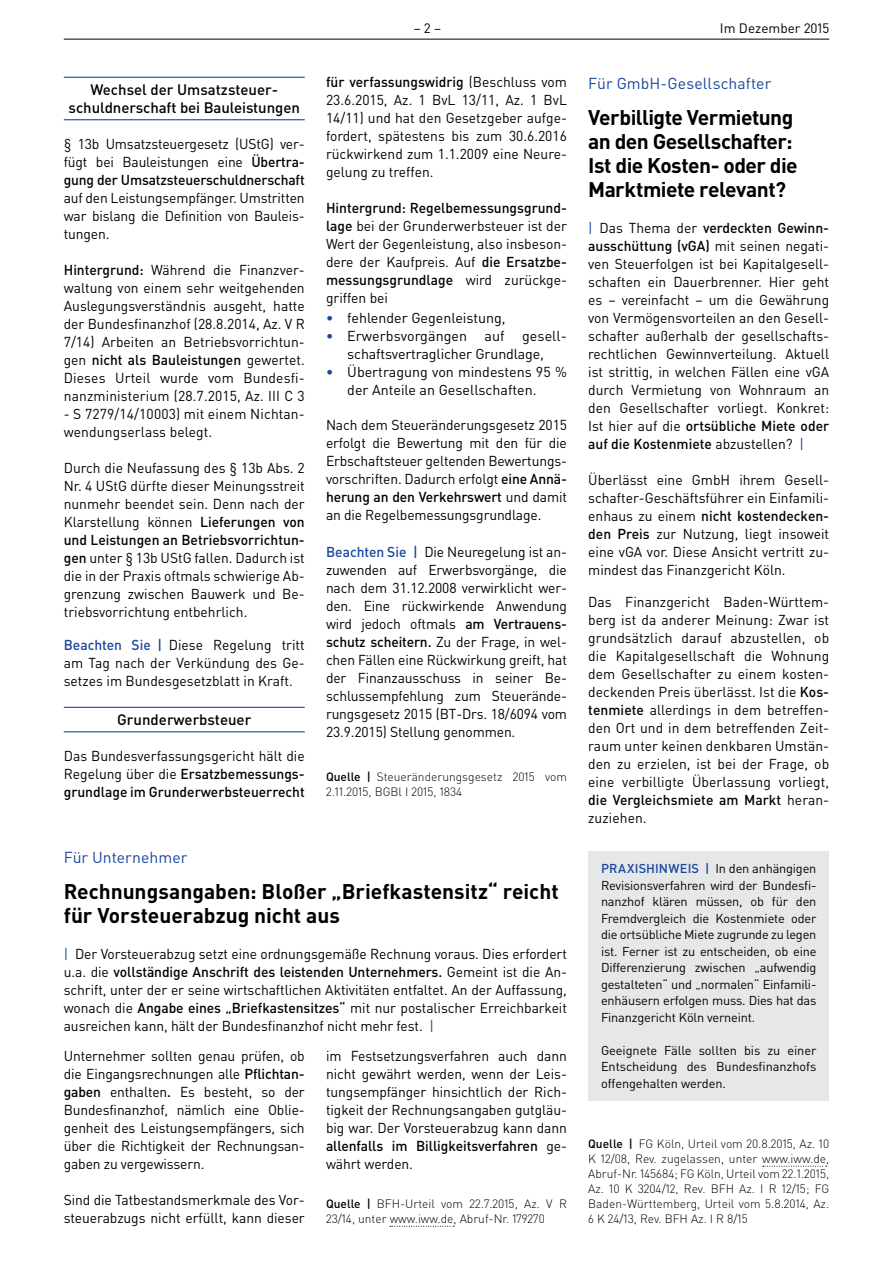
<style>
.page{position:relative;width:893px;height:1263px;background:#fff}
.page>*{position:absolute;margin:0;border:0;box-sizing:border-box;transform-origin:0 0}
.t1{font:700 21px/24px "DIN Pro";letter-spacing:-.03em;color:#000}
.t2{font:700 21px/24px "DIN Pro";letter-spacing:-.01em;color:#000}
.t3{font:15.75px "DIN Pro";color:#17479e}
.t4{font:500 15px/18px "DIN Pro";letter-spacing:-.005em;color:#000;text-align:center}
.t5{font:14.25px/18px "DIN Pro";letter-spacing:-.005em;color:#000;text-align:justify}
.t6{font:500 14.25px/18px "DIN Pro";color:#000;text-align:justify}
.t7{font:13.5px "DIN Pro";color:#000}
.t8{font:12.75px/16.5px "DIN Pro";letter-spacing:-.015em;color:#000;text-align:justify}
.t9{font:300 12px/15px "DIN Pro";color:#000}
.s1{font-weight:500}
.s2{font-weight:500;color:#17479e}
.s3{font-weight:400}
.s4{color:#17479e}
</style>
<div class="page">
<hr style="left:64px;top:39px;width:765px;height:1px;background:#000">
<hr style="left:64px;top:77px;width:241px;height:1px;background:#17479e">
<hr style="left:64px;top:119px;width:241px;height:1px;background:#17479e">
<hr style="left:64px;top:707px;width:241px;height:1px;background:#17479e">
<hr style="left:64px;top:731px;width:241px;height:1px;background:#17479e">
<svg style="left:390px;top:1226px;width:64px;height:1px"></svg>
<svg style="left:763px;top:1166px;width:64px;height:1px"></svg>
<div style="left:588px;top:851px;width:241px;height:249px;background:#e6e7e8"></div>
<p class="t4" style="left:69px;top:80px;width:233px">Wechsel der Umsatzsteuer&shy;schuldnerschaft bei Bauleistungen</p>
<p class="t5" style="left:64px;top:134px;width:242px">§ 13b Umsatzsteuergesetz (UStG) ver&shy;fügt bei Bauleistungen eine <span class="s1">Übertra&shy;gung der Umsatzsteuerschuldnerschaft</span></p>
<p class="t5" style="left:64px;top:188px;width:242px">auf den Leistungsempfänger. Umstritten war bislang die Definition von Bauleis&shy;tungen.</p>
<p class="t5" style="left:64px;top:260px;width:242px"><span class="s1">Hintergrund:</span> Während die Finanzver&shy;waltung von einem sehr weitgehenden Auslegungsverständnis ausgeht, hatte der Bundesfinanzhof (28.8.2014, Az. V R 7/14) Arbeiten an Betriebsvorrichtun&shy;gen <span class="s1">nicht als Bauleistungen</span> gewertet.<br>Dieses Urteil wurde vom Bundesfi&shy;nanzministerium (28.7.2015, Az. III C 3</p>
<p class="t5" style="left:64px;top:404px;width:242px">- S 7279/14/10003) mit einem Nichtan&shy;wendungserlass belegt.</p>
<p class="t5" style="left:64px;top:458px;width:242px">Durch die Neufassung des § 13b Abs. 2<br>Nr. 4 UStG dürfte dieser Meinungsstreit nunmehr beendet sein. Denn nach der Klarstellung können <span class="s1">Lieferungen von und Leistungen an Betriebsvorrichtun&shy;gen</span> unter § 13b UStG fallen. Dadurch ist die in der Praxis oftmals schwierige Ab&shy;grenzung zwischen Bauwerk und Be&shy;triebsvorrichtung entbehrlich.</p>
<p class="t5" style="left:64px;top:635px;width:242px"><span class="s2">Beachten Sie |</span> Diese Regelung tritt am Tag nach der Verkündung des Ge&shy;setzes im Bundesgesetzblatt in Kraft.</p>
<p class="t4" style="left:117px;top:710px;width:136px">Grunderwerbsteuer</p>
<p class="t6" style="left:64px;top:746px;width:242px"><span class="s3">Das Bundesverfassungsgericht hält die Regelung über die</span> Ersatzbemessungs&shy;grundlage im Grunderwerbsteuerrecht</p>
<p class="t7" style="left:414px;top:19px;width:29px">– 2 –</p>
<p class="t7" style="left:720px;top:19px;width:111px">Im Dezember 2015</p>
<p class="t5" style="left:326px;top:73px;width:242px"><span class="s1">für verfassungswidrig</span> (Beschluss vom 23.6.2015, Az. 1 BvL 13/11, Az. 1 BvL 14/11) und hat den Gesetzgeber aufge&shy;fordert, spätestens bis zum 30.6.2016 rückwirkend zum 1.1.2009 eine Neure&shy;gelung zu treffen.</p>
<p class="t5" style="left:326px;top:199px;width:242px"><span class="s1">Hintergrund: Regelbemessungsgrund&shy;lage</span> bei der Grunderwerbsteuer ist der Wert der Gegenleistung, also insbeson&shy;dere der Kaufpreis. Auf <span class="s1">die Ersatzbe&shy;messungsgrundlage</span> wird zurückge&shy;griffen bei</p>
<p class="t5" style="left:326px;top:309px;width:181px"><span class="s2">•</span> fehlender Gegenleistung,</p>
<p class="t5" style="left:326px;top:327px;width:242px;text-align:center"><span class="s2">•</span> Erwerbsvorgängen auf gesell&shy;schaftsvertraglicher Grundlage,</p>
<p class="t5" style="left:347px;top:363px;width:221px;text-indent:-21px"><span class="s2">•</span> Übertragung von mindestens 95 % der Anteile an Gesellschaften.</p>
<p class="t5" style="left:326px;top:415px;width:242px">Nach dem Steueränderungsgesetz 2015 erfolgt die Bewertung mit den für die Erbschaftsteuer geltenden Bewertungs&shy;vorschriften. Dadurch erfolgt <span class="s1">eine Annä&shy;herung an den Verkehrswert</span> und damit an die Regelbemessungsgrundlage.</p>
<p class="t5" style="left:326px;top:543px;width:242px"><span class="s2">Beachten Sie |</span> Die Neuregelung ist an&shy;zuwenden auf Erwerbsvorgänge, die nach dem 31.12.2008 verwirklicht wer&shy;den. Eine rückwirkende Anwendung wird jedoch oftmals <span class="s1">am Vertrauens&shy;schutz scheitern.</span> Zu der Frage, in wel&shy;chen Fällen eine Rückwirkung greift, hat der Finanzausschuss in seiner Be&shy;schlussempfehlung zum Steuerände&shy;rungsgesetz 2015 (BT-Drs. 18/6094 vom 23.9.2015) Stellung genommen.</p>
<p class="t9" style="left:326px;top:768px;width:242px"><span class="s1">Quelle |</span> Steueränderungsgesetz 2015 vom<br>2.11.2015, BGBl I 2015, 1834</p>
<p class="t3" style="left:588px;top:73px;width:185px">Für GmbH-Gesellschafter</p>
<h1 class="t1" style="left:588px;top:105px;width:211px">Verbilligte Vermietung an den Gesellschafter:<br>Ist die Kosten- oder die<br>Marktmiete relevant?</h1>
<p class="t5" style="left:588px;top:219px;width:242px"><span class="s4">|</span> Das Thema der <span class="s1">verdeckten Gewinn&shy;ausschüttung (vGA)</span> mit seinen negati&shy;ven Steuerfolgen ist bei Kapitalgesell&shy;schaften ein Dauerbrenner. Hier geht es – vereinfacht – um die Gewährung von Vermögensvorteilen an den Gesell&shy;schafter außerhalb der gesellschafts&shy;rechtlichen Gewinnverteilung. Aktuell ist strittig, in welchen Fällen eine vGA durch Vermietung von Wohnraum an den Gesellschafter vorliegt. Konkret:<br>Ist hier auf die <span class="s1">ortsübliche Miete oder auf die Kostenmiete</span> abzustellen? <span class="s4">|</span></p>
<p class="t5" style="left:588px;top:471px;width:242px">Überlässt eine GmbH ihrem Gesell&shy;schafter-Geschäftsführer ein Einfamili&shy;enhaus zu einem <span class="s1">nicht kostendecken&shy;den Preis</span> zur Nutzung, liegt insoweit eine vGA vor. Diese Ansicht vertritt zu&shy;mindest das Finanzgericht Köln.</p>
<p class="t5" style="left:588px;top:592px;width:242px">Das Finanzgericht Baden-Württem&shy;berg ist da anderer Meinung: Zwar ist grundsätzlich darauf abzustellen, ob die Kapitalgesellschaft die Wohnung dem Gesellschafter zu einem kosten&shy;deckenden Preis überlässt. Ist die <span class="s1">Kos&shy;tenmiete</span> allerdings in dem betreffen&shy;den Ort und in dem betreffenden Zeit&shy;raum unter keinen denkbaren Umstän&shy;den zu erzielen, ist bei der Frage, ob eine verbilligte Überlassung vorliegt, <span class="s1">die Vergleichsmiete am Markt</span> heran&shy;zuziehen.</p>
<p class="t3" style="left:64px;top:847px;width:125px">Für Unternehmer</p>
<h1 class="t2" style="left:64px;top:879px;width:496px">Rechnungsangaben: Bloßer „Briefkastensitz“ reicht für Vorsteuerabzug nicht aus</h1>
<p class="t5" style="left:64px;top:945px;width:505px"><span class="s4">|</span> Der Vorsteuerabzug setzt eine ordnungsgemäße Rechnung voraus. Dies erfordert u.a. die <span class="s1">vollständige Anschrift des leistenden Unternehmers.</span> Gemeint ist die An&shy;schrift, unter der er seine wirtschaftlichen Aktivitäten entfaltet. An der Auffassung, wonach die <span class="s1">Angabe eines „Briefkastensitzes“</span> mit nur postalischer Erreichbarkeit ausreichen kann, hält der Bundesfinanzhof nicht mehr fest. <span class="s4">|</span></p>
<p class="t5" style="left:64px;top:1046px;width:242px">Unternehmer sollten genau prüfen, ob die Eingangsrechnungen alle <span class="s1">Pflichtan&shy;gaben</span> enthalten<span class="s1">.</span> Es besteht, so der Bundesfinanzhof, nämlich eine Oblie&shy;genheit des Leistungsempfängers, sich über die Richtigkeit der Rechnungsan&shy;gaben zu vergewissern.</p>
<p class="t5" style="left:64px;top:1190px;width:242px">Sind die Tatbestandsmerkmale des Vor&shy;steuerabzugs nicht erfüllt, kann dieser</p>
<p class="t5" style="left:326px;top:1046px;width:242px">im Festsetzungsverfahren auch dann nicht gewährt werden, wenn der Leis&shy;tungsempfänger hinsichtlich der Rich&shy;tigkeit der Rechnungsangaben gutgläu&shy;big war. Der Vorsteuerabzug kann dann <span class="s1">allenfalls im Billigkeitsverfahren</span> ge&shy;währt werden.</p>
<p class="t9" style="left:326px;top:1196px;width:242px"><span class="s1">Quelle |</span> BFH-Urteil vom 22.7.2015, Az. V R<br>23/14, unter www.iww.de, Abruf-Nr. 179270</p>
<p class="t8" style="left:601px;top:860px;width:217px"><span class="s2">PRAXISHINWEIS |</span> In den anhängigen Revisionsverfahren wird der Bundesfi&shy;nanzhof klären müssen, ob für den Fremdvergleich die Kostenmiete oder die ortsübliche Miete zugrunde zu legen ist. Ferner ist zu entscheiden, ob eine Differenzierung zwischen „aufwendig gestalteten“ und „normalen“ Einfamili&shy;enhäusern erfolgen muss. Dies hat das Finanzgericht Köln verneint.</p>
<p class="t8" style="left:601px;top:1041px;width:217px">Geeignete Fälle sollten bis zu einer Entscheidung des Bundesfinanzhofs offengehalten werden.</p>
<p class="t9" style="left:588px;top:1136px;width:242px;text-align:justify"><span class="s1">Quelle |</span> FG Köln, Urteil vom 20.8.2015, Az. 10<br>K 12/08, Rev. zugelassen, unter www.iww.de, Abruf-Nr. 145684; FG Köln, Urteil vom 22.1.2015, Az. 10 K 3204/12, Rev. BFH Az. I R 12/15; FG Baden-Württemberg, Urteil vom 5.8.2014, Az.<br>6 K 24/13, Rev. BFH Az. I R 8/15</p>
</div>
